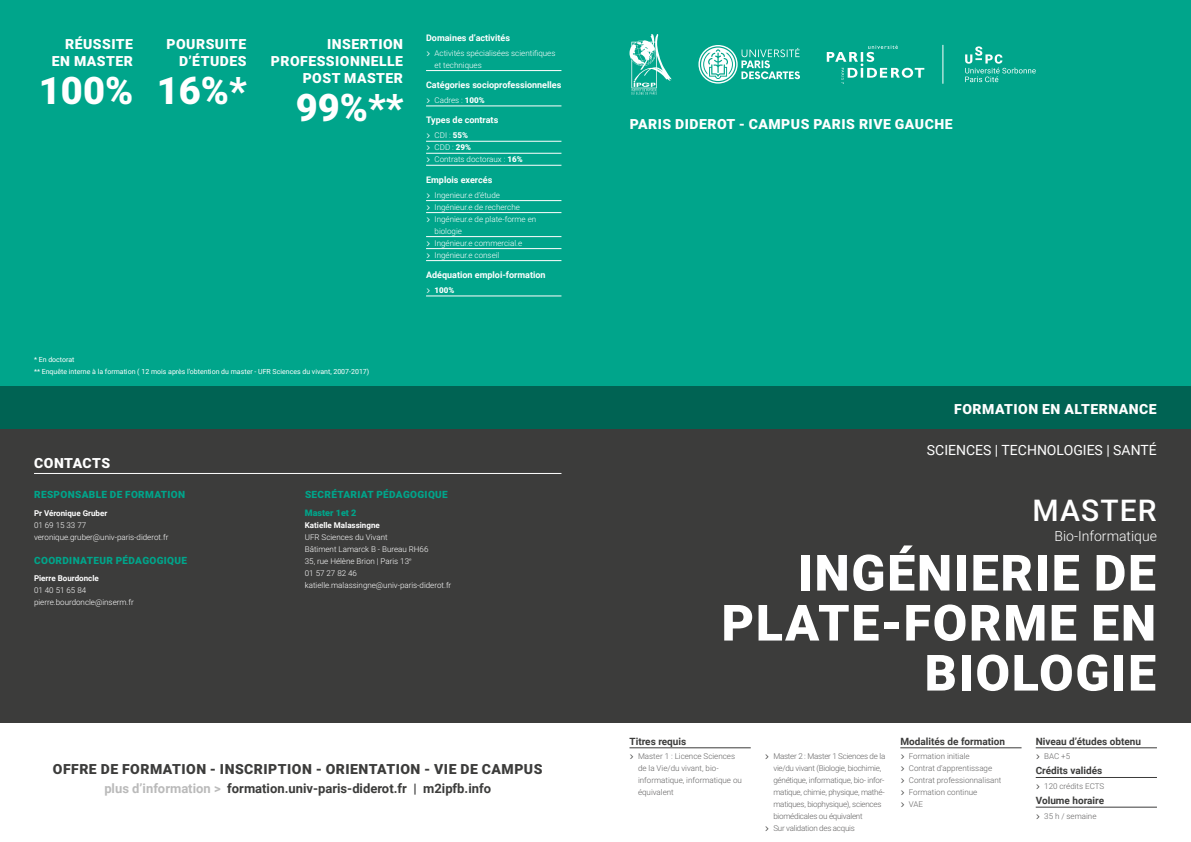
<style>
.page{position:relative;width:1191px;height:842px;background:#fff}
.page>*{position:absolute;margin:0;border:0;box-sizing:border-box;transform-origin:0 0}
.t1{font:900 50px/50px "Roboto";letter-spacing:.035em;color:#fff;text-align:right}
.t2{font:900 38px "Roboto";color:#fff}
.t3{font:500 30px "Roboto";letter-spacing:.035em;color:#fff}
.t4{font:900 14px/17px "Roboto";letter-spacing:.035em;color:#fff;text-align:right}
.t5{font:900 14px "Roboto";letter-spacing:.035em;color:#3c3c3b}
.t6{font:14px "Roboto";color:#fff}
.t7{font:300 14px "Roboto";color:#fff}
.t8{font:700 13px "Roboto";color:#3c3c3b}
.t9{font:700 10px "Roboto";color:#3c3c3b}
.t10{font:900 10px "Roboto";letter-spacing:.035em;color:#00a58b}
.t11{font:700 9px "Roboto";color:#fff}
.t12{font:900 9px "Roboto";color:#00a58b}
.t13{font:300 8px/12px "Roboto";color:#fff}
.t14{font:300 8px "Roboto";letter-spacing:-.02em;color:#646363}
.t15{font:300 8px/12px "Roboto";color:#646363}
.t16{font:700 8px "Roboto";color:#fff}
.t17{font:900 8px "Roboto";color:#fff}
.t18{font:7px/12px "Roboto";color:#fff}
.s1{font-size:12px}
.s2{font-weight:900}
.s3{font-weight:300;font-size:12px}
.s4{color:#bababa}
.s5{font-size:12px;color:#3c3c3b}
</style>
<div class="page">
<div style="left:0;top:421px;width:1191px;height:302px;background:#3c3c3b"></div>
<div style="left:0;top:0;width:1191px;height:429px;background:#00a58b"></div>
<svg style="left:826px;top:45px;width:98px;height:39px"></svg>
<svg style="left:965px;top:46px;width:70px;height:36px"></svg>
<hr style="left:942px;top:45px;width:1px;height:39px;background:#fff">
<svg style="left:629px;top:34px;width:42px;height:61px"></svg>
<svg style="left:698px;top:45px;width:102px;height:39px"></svg>
<div style="left:0;top:386px;width:1191px;height:43px;background:#006353"></div>
<hr style="left:629px;top:747px;width:121px;height:1px;background:#3c3c3b">
<hr style="left:900px;top:747px;width:121px;height:1px;background:#3c3c3b">
<hr style="left:1035px;top:747px;width:122px;height:1px;background:#3c3c3b">
<hr style="left:1035px;top:777px;width:122px;height:1px;background:#3c3c3b">
<hr style="left:1035px;top:807px;width:122px;height:1px;background:#3c3c3b">
<hr style="left:34px;top:473px;width:527px;height:1px;background:#fff">
<hr style="left:426px;top:70px;width:135px;height:1px;background:#fff">
<hr style="left:426px;top:106px;width:135px;height:1px;background:#fff">
<hr style="left:426px;top:141px;width:135px;height:1px;background:#fff">
<hr style="left:426px;top:153px;width:135px;height:1px;background:#fff">
<hr style="left:426px;top:165px;width:135px;height:1px;background:#fff">
<hr style="left:426px;top:200px;width:135px;height:1px;background:#fff">
<hr style="left:426px;top:212px;width:135px;height:1px;background:#fff">
<hr style="left:426px;top:236px;width:135px;height:1px;background:#fff">
<hr style="left:426px;top:248px;width:135px;height:1px;background:#fff">
<hr style="left:426px;top:260px;width:135px;height:1px;background:#fff">
<hr style="left:426px;top:296px;width:135px;height:1px;background:#fff">
<h3 class="t4" style="left:52px;top:35px;width:83px">RÉUSSITE<br>EN MASTER</h3>
<h2 class="t2" style="left:39px;top:64px;width:96px">100%</h2>
<h3 class="t4" style="left:166px;top:35px;width:81px">POURSUITE<br>D’ÉTUDES</h3>
<h2 class="t2" style="left:157px;top:64px;width:91px">16%*</h2>
<h3 class="t4" style="left:271px;top:35px;width:134px">INSERTION<br>PROFESSIONNELLE<br>POST MASTER</h3>
<h2 class="t2" style="left:296px;top:81px;width:109px">99%**</h2>
<p class="t11" style="left:426px;top:31px;width:86px">Domaines d’activités</p>
<p class="t13" style="left:434px;top:46px;width:122px;text-indent:-8px"><span class="s1">›</span> Activités spécialisées scientifiques et techniques</p>
<p class="t11" style="left:426px;top:79px;width:137px">Catégories socioprofessionnelles</p>
<p class="t13" style="left:426px;top:94px;width:60px"><span class="s1">›</span> Cadres : <span class="s2">100%</span></p>
<p class="t11" style="left:426px;top:114px;width:74px">Types de contrats</p>
<p class="t13" style="left:426px;top:129px;width:98px"><span class="s1">›</span> CDI : <span class="s2">55%<br></span><span class="s1">›</span> CDD : <span class="s2">29%<br></span><span class="s1">›</span> Contrats doctoraux : <span class="s2">16%</span></p>
<p class="t11" style="left:426px;top:173px;width:68px">Emplois exercés</p>
<p class="t13" style="left:426px;top:188px;width:75px"><span class="s1">›</span> Ingenieur.e d’étude</p>
<p class="t13" style="left:426px;top:200px;width:95px"><span class="s1">›</span> Ingénieur.e de recherche</p>
<p class="t13" style="left:426px;top:212px;width:112px"><span class="s1">›</span> Ingénieur.e de plate-forme en</p>
<p class="t13" style="left:434px;top:224px;width:29px">biologie</p>
<p class="t13" style="left:426px;top:236px;width:98px"><span class="s1">›</span> Ingénieur.e commercial.e</p>
<p class="t13" style="left:426px;top:248px;width:75px"><span class="s1">›</span> Ingénieur.e conseil</p>
<p class="t11" style="left:426px;top:269px;width:121px">Adéquation emploi-formation</p>
<p class="t17" style="left:426px;top:285px;width:30px"><span class="s3">›</span> 100%</p>
<p class="t18" style="left:34px;top:354px;width:337px">* En doctorat<br>** Enquête interne à la formation ( 12 mois après l’obtention du master - UFR Sciences du vivant, 2007-2017)</p>
<h3 class="t4" style="left:34px;top:453px;width:77px">CONTACTS</h3>
<p class="t10" style="left:34px;top:487px;width:153px">RESPONSABLE DE FORMATION</p>
<p class="t16" style="left:34px;top:507px;width:75px">Pr Véronique Gruber</p>
<p class="t13" style="left:34px;top:518px;width:136px">01 69 15 33 77 veronique.gruber@univ-paris-diderot.fr</p>
<p class="t10" style="left:34px;top:553px;width:154px">COORDINATEUR PÉDAGOGIQUE</p>
<p class="t16" style="left:34px;top:573px;width:66px">Pierre Bourdoncle</p>
<p class="t13" style="left:34px;top:584px;width:101px">01 40 51 65 84 pierre.bourdoncle@inserm.fr</p>
<p class="t10" style="left:305px;top:487px;width:144px">SECRÉTARIAT PÉDAGOGIQUE</p>
<p class="t12" style="left:305px;top:506px;width:53px">Master 1et 2</p>
<p class="t16" style="left:305px;top:519px;width:76px">Katielle Malassingne</p>
<p class="t13" style="left:305px;top:530px;width:148px">UFR Sciences du Vivant<br>Bâtiment Lamarck B - Bureau RH66<br>35, rue Hélène Brion | Paris 13<sup>e<br></sup>01 57 27 82 46 katielle.malassingne@univ-paris-diderot.fr</p>
<h3 class="t5" style="left:53px;top:759px;width:491px">OFFRE DE FORMATION - INSCRIPTION - ORIENTATION - VIE DE CAMPUS</h3>
<h3 class="t8" style="left:104px;top:779px;width:388px"><span class="s4">plus d’information &gt;</span> formation.univ-paris-diderot.fr | m2ipfb.info</h3>
<h3 class="t4" style="left:630px;top:115px;width:324px">PARIS DIDEROT - CAMPUS PARIS RIVE GAUCHE</h3>
<h3 class="t4" style="left:954px;top:400px;width:204px">FORMATION EN ALTERNANCE</h3>
<h3 class="t6" style="left:927px;top:440px;width:231px">SCIENCES | TECHNOLOGIES | SANTÉ</h3>
<h3 class="t3" style="left:1032px;top:489px;width:125px">MASTER</h3>
<h3 class="t7" style="left:1054px;top:526px;width:104px">Bio-Informatique</h3>
<h1 class="t1" style="left:721px;top:546px;width:436px">INGÉNIERIE DE<br>PLATE-FORME EN<br>BIOLOGIE</h1>
<p class="t9" style="left:629px;top:734px;width:58px">Titres requis</p>
<p class="t15" style="left:638px;top:750px;width:105px;text-indent:-8px"><span class="s5">›</span> Master 1 : Licence Sciences de la Vie/du vivant, bio&shy;informatique, informatique ou équivalent</p>
<p class="t14" style="left:765px;top:751px;width:122px"><span class="s5">›</span> Master 2 : Master 1 Sciences de la</p>
<p class="t14" style="left:773px;top:763px;width:109px">vie/du vivant (Biologie, biochimie,</p>
<p class="t14" style="left:773px;top:775px;width:113px">génétique, informatique, bio- infor-</p>
<p class="t14" style="left:773px;top:787px;width:113px">matique, chimie, physique, mathé-</p>
<p class="t14" style="left:773px;top:799px;width:109px">matiques, biophysique), sciences</p>
<p class="t14" style="left:773px;top:811px;width:91px">biomédicales ou équivalent</p>
<p class="t14" style="left:765px;top:823px;width:91px"><span class="s5">›</span> Sur validation des acquis</p>
<p class="t9" style="left:900px;top:734px;width:106px">Modalités de formation</p>
<p class="t15" style="left:900px;top:750px;width:103px"><span class="s5">›</span> Formation initiale<br><span class="s5">›</span> Contrat d’apprentissage<br><span class="s5">›</span> Contrat professionnalisant <span class="s5">›</span> Formation continue<br><span class="s5">›</span> VAE</p>
<p class="t9" style="left:1035px;top:734px;width:107px">Niveau d’études obtenu</p>
<p class="t14" style="left:1035px;top:751px;width:36px"><span class="s5">›</span> BAC +5</p>
<p class="t9" style="left:1035px;top:764px;width:68px">Crédits validés</p>
<p class="t15" style="left:1035px;top:780px;width:70px"><span class="s5">›</span> 120 crédits ECTS</p>
<p class="t9" style="left:1035px;top:793px;width:70px">Volume horaire</p>
<p class="t15" style="left:1035px;top:810px;width:62px"><span class="s5">›</span> 35 h / semaine</p>
</div>
